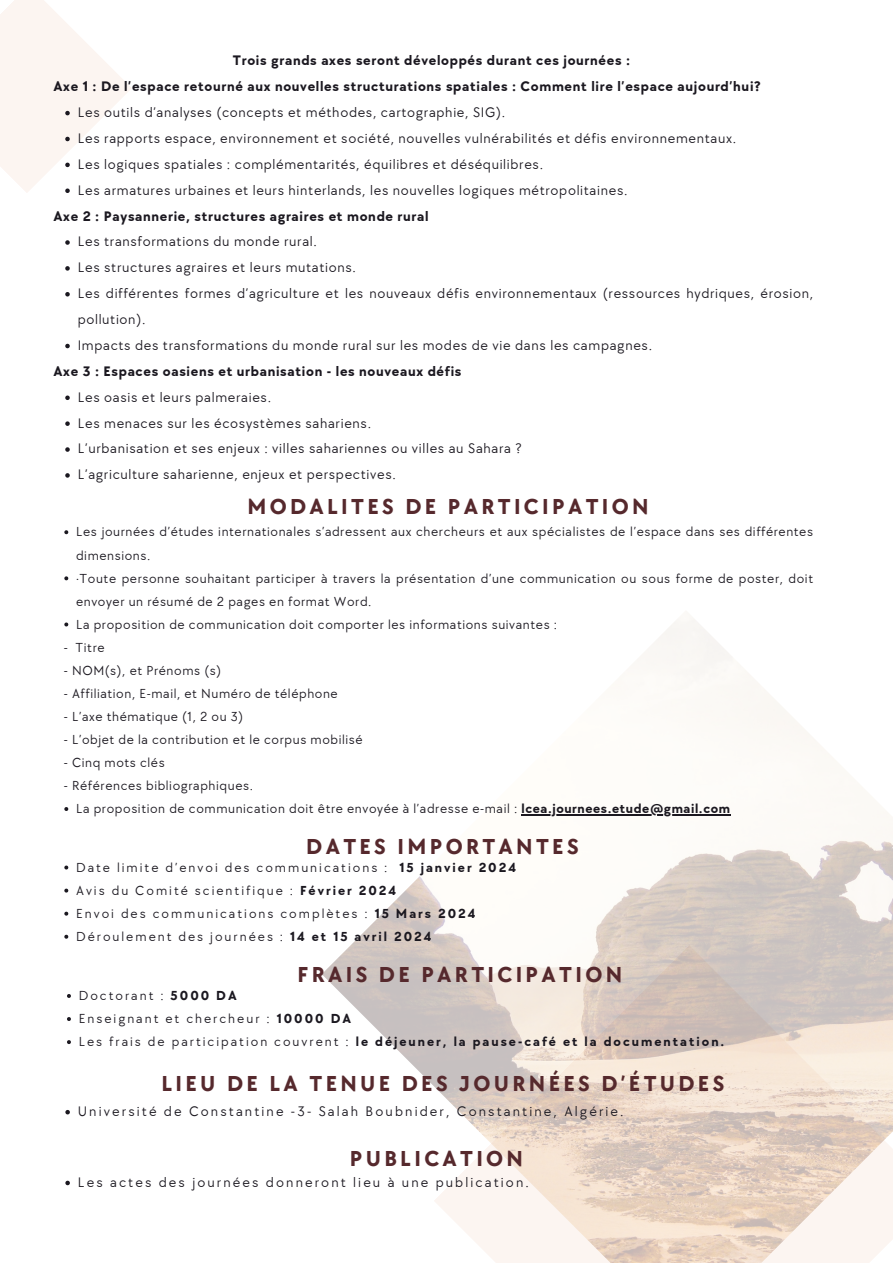
<style>
.page{position:relative;width:893px;height:1263px;background:#fff}
.page>*{position:absolute;margin:0;border:0;box-sizing:border-box;transform-origin:0 0}
.t1{font:700 22.35px "TT Chocolates";letter-spacing:.15em;color:#56292d}
.t2{font:14.25px/25.9px "TT Chocolates";letter-spacing:.05em;color:#1b1820}
.t3{font:700 14.25px "TT Chocolates";letter-spacing:.05em;color:#1b1820}
.t4{font:14.25px "TT Chocolates";letter-spacing:.15em;color:#1b1820}
.t5{font:13.5px/23.1px "TT Chocolates";letter-spacing:.045em;color:#1b1820}
.t6{font:13.5px "TT Chocolates";letter-spacing:.15em;color:#1b1820}
.t7{font:700 13.5px "TT Chocolates";letter-spacing:.15em;color:#1b1820}
.s1{font-weight:700}
.s2{font-weight:400}
</style>
<div class="page">
<img style="left:322px;top:618px;width:571px;height:645px">
<svg style="left:0;top:0;width:131px;height:193px"></svg>
<svg style="left:65px;top:240px;width:5px;height:5px"></svg>
<svg style="left:65px;top:266px;width:5px;height:5px"></svg>
<svg style="left:65px;top:292px;width:5px;height:4px"></svg>
<svg style="left:65px;top:344px;width:5px;height:4px"></svg>
<svg style="left:65px;top:395px;width:5px;height:5px"></svg>
<svg style="left:65px;top:421px;width:5px;height:5px"></svg>
<svg style="left:65px;top:447px;width:5px;height:5px"></svg>
<svg style="left:65px;top:473px;width:5px;height:5px"></svg>
<svg style="left:64px;top:530px;width:4px;height:4px"></svg>
<svg style="left:64px;top:576px;width:4px;height:4px"></svg>
<svg style="left:64px;top:622px;width:4px;height:4px"></svg>
<svg style="left:64px;top:807px;width:4px;height:4px"></svg>
<hr style="left:521px;top:814px;width:210px;height:1px;background:#1b1820">
<svg style="left:64px;top:865px;width:4px;height:4px"></svg>
<svg style="left:64px;top:889px;width:4px;height:3px"></svg>
<svg style="left:64px;top:912px;width:4px;height:4px"></svg>
<svg style="left:64px;top:935px;width:4px;height:4px"></svg>
<svg style="left:67px;top:994px;width:4px;height:4px"></svg>
<svg style="left:67px;top:1017px;width:4px;height:4px"></svg>
<svg style="left:67px;top:1040px;width:4px;height:4px"></svg>
<svg style="left:65px;top:1110px;width:5px;height:4px"></svg>
<svg style="left:65px;top:1181px;width:5px;height:4px"></svg>
<p class="t3" style="left:233px;top:52px;width:399px">Trois grands axes seront développés durant ces journées :</p>
<p class="t3" style="left:53px;top:78px;width:709px">Axe 1 : De l’espace retourné aux nouvelles structurations spatiales : Comment lire l’espace aujourd’hui?</p>
<p class="t2" style="left:78px;top:100px;width:429px">Les outils d’analyses (concepts et méthodes, cartographie, SIG).</p>
<p class="t2" style="left:78px;top:126px;width:660px">Les rapports espace, environnement et société, nouvelles vulnérabilités et défis environnementaux.</p>
<p class="t2" style="left:78px;top:152px;width:467px">Les logiques spatiales : complémentarités, équilibres et déséquilibres.</p>
<p class="t2" style="left:78px;top:177px;width:551px">Les armatures urbaines et leurs hinterlands, les nouvelles logiques métropolitaines.</p>
<p class="t2" style="left:78px;top:229px;width:241px">Les transformations du monde rural.</p>
<p class="t2" style="left:78px;top:255px;width:280px">Les structures agraires et leurs mutations.</p>
<p class="t2" style="left:78px;top:281px;width:737px">Les différentes formes d’agriculture et les nouveaux défis environnementaux (ressources hydriques, érosion, pollution).</p>
<p class="t2" style="left:78px;top:333px;width:576px">Impacts des transformations du monde rural sur les modes de vie dans les campagnes.</p>
<p class="t2" style="left:78px;top:384px;width:195px">Les oasis et leurs palmeraies.</p>
<p class="t2" style="left:78px;top:410px;width:295px">Les menaces sur les écosystèmes sahariens.</p>
<p class="t2" style="left:78px;top:436px;width:445px">L’urbanisation et ses enjeux : villes sahariennes ou villes au Sahara ?</p>
<p class="t2" style="left:78px;top:462px;width:320px">L’agriculture saharienne, enjeux et perspectives.</p>
<p class="t3" style="left:53px;top:208px;width:377px">Axe 2 : Paysannerie, structures agraires et monde rural</p>
<p class="t3" style="left:53px;top:363px;width:409px">Axe 3 : Espaces oasiens et urbanisation - les nouveaux défis</p>
<p class="t1" style="left:247px;top:494px;width:402px">MODALITES DE PARTICIPATION</p>
<p class="t5" style="left:76px;top:521px;width:738px">Les journées d’études internationales s’adressent aux chercheurs et aux spécialistes de l’espace dans ses différentes dimensions.</p>
<p class="t5" style="left:76px;top:567px;width:738px">·Toute personne souhaitant participer à travers la présentation d’une communication ou sous forme de poster, doit envoyer un résumé de 2 pages en format Word.</p>
<p class="t5" style="left:76px;top:613px;width:482px">La proposition de communication doit comporter les informations suivantes :</p>
<p class="t5" style="left:64px;top:636px;width:42px">- Titre</p>
<p class="t5" style="left:64px;top:659px;width:159px">- NOM(s), et Prénoms (s)</p>
<p class="t5" style="left:64px;top:682px;width:275px">- Affiliation, E-mail, et Numéro de téléphone</p>
<p class="t5" style="left:64px;top:705px;width:181px">- L’axe thématique (1, 2 ou 3)</p>
<p class="t5" style="left:64px;top:728px;width:300px">- L’objet de la contribution et le corpus mobilisé</p>
<p class="t5" style="left:64px;top:774px;width:191px">- Références bibliographiques.</p>
<p class="t5" style="left:64px;top:751px;width:102px">- Cinq mots clés</p>
<p class="t5" style="left:76px;top:798px;width:655px">La proposition de communication doit être envoyée à l’adresse e-mail : <span class="s1">lcea.journees.etude@gmail.com</span></p>
<p class="t1" style="left:306px;top:833px;width:274px">DATES IMPORTANTES</p>
<p class="t6" style="left:76px;top:859px;width:441px">Date limite d’envoi des communications : <span class="s1">15 janvier 2024</span></p>
<p class="t6" style="left:76px;top:883px;width:321px">Avis du Comité scientifique : <span class="s1">Février 2024</span></p>
<p class="t6" style="left:76px;top:906px;width:401px">Envoi des communications complètes : <span class="s1">15 Mars 2024</span></p>
<p class="t6" style="left:76px;top:929px;width:357px">Déroulement des journées : <span class="s1">14 et 15 avril 2024</span></p>
<p class="t1" style="left:297px;top:962px;width:326px">FRAIS DE PARTICIPATION</p>
<p class="t6" style="left:79px;top:988px;width:159px">Doctorant : <span class="s1">5000 DA</span></p>
<p class="t6" style="left:79px;top:1011px;width:274px">Enseignant et chercheur : <span class="s1">10000 DA</span></p>
<p class="t7" style="left:79px;top:1034px;width:647px"><span class="s2">Les frais de participation couvrent :</span> le déjeuner, la pause-café et la documentation.</p>
<p class="t1" style="left:161px;top:1071px;width:564px">LIEU DE LA TENUE DES JOURNÉES D’ÉTUDES</p>
<p class="t4" style="left:78px;top:1103px;width:547px">Université de Constantine -3- Salah Boubnider, Constantine, Algérie.</p>
<p class="t1" style="left:350px;top:1145px;width:175px">PUBLICATION</p>
<p class="t4" style="left:78px;top:1174px;width:452px">Les actes des journées donneront lieu à une publication.</p>
</div>
